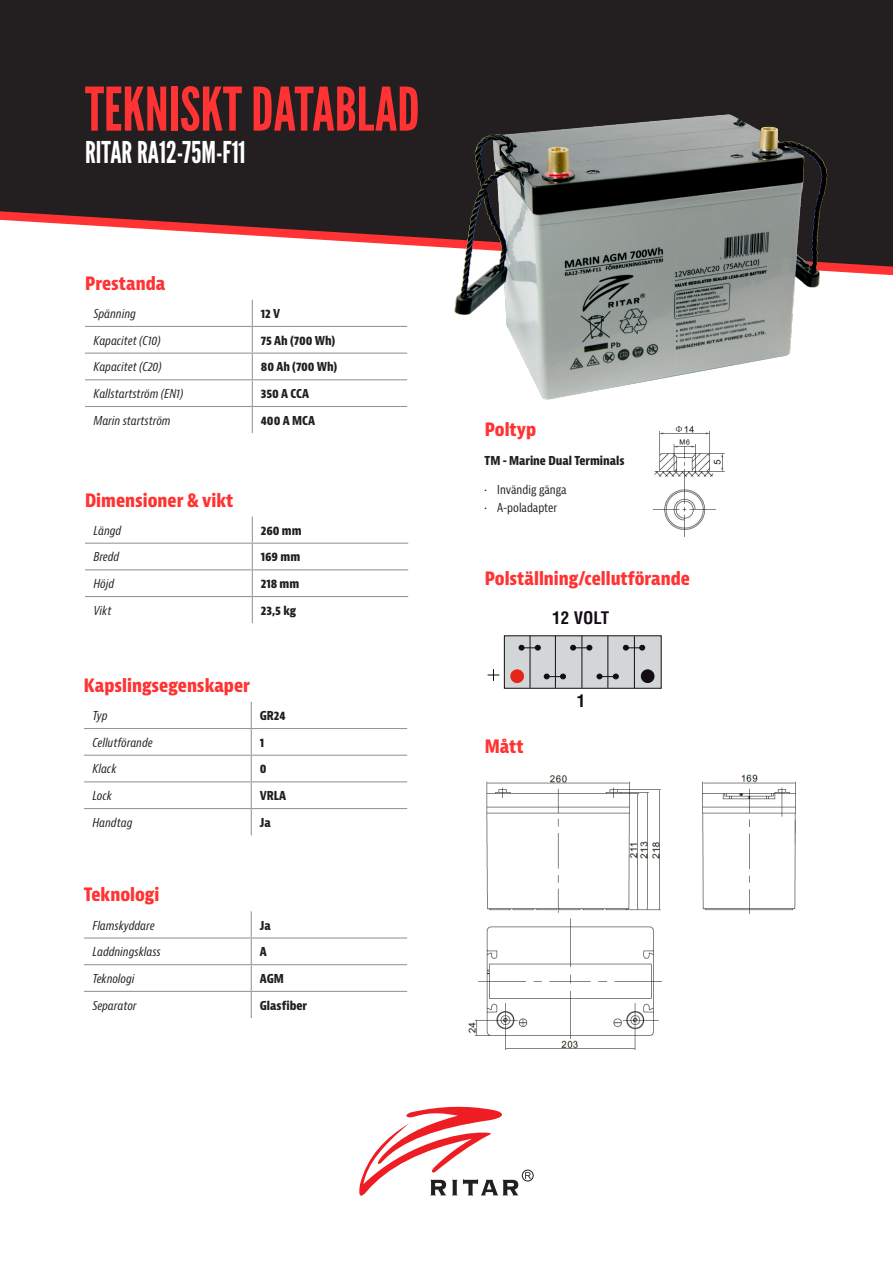
<style>
.page{position:relative;width:893px;height:1263px;background:#fff}
.page>*{position:absolute;margin:0;border:0;box-sizing:border-box;transform-origin:0 0}
.t1{font:60px "League Gothic";color:#f33}
.t2{font:30px "League Gothic";color:#fff}
.t3{font:700 condensed 18px "Bernina Sans";color:#f33}
.t4{font:700 condensed 16.95px "Helvetica";color:#130c13}
.t5{font:italic condensed 12px "Bernina Sans";color:#231f20}
.t6{font:700 condensed 12px "Bernina Sans";color:#231f20}
.t7{font:condensed 12px "Bernina Sans";color:#231f20}
</style>
<div class="page">
<svg style="left:0;top:0;width:893px;height:276px;background:#3f3738"></svg>
<hr style="left:85px;top:326px;width:167px;height:1px;background:#939598">
<hr style="left:252px;top:326px;width:155px;height:1px;background:#939598">
<hr style="left:85px;top:353px;width:167px;height:1px;background:#939598">
<hr style="left:252px;top:353px;width:155px;height:1px;background:#939598">
<hr style="left:85px;top:379px;width:167px;height:1px;background:#939598">
<hr style="left:252px;top:379px;width:155px;height:1px;background:#939598">
<hr style="left:85px;top:406px;width:167px;height:1px;background:#939598">
<hr style="left:252px;top:406px;width:155px;height:1px;background:#939598">
<svg style="left:252px;top:300px;width:1px;height:133px"></svg>
<hr style="left:85px;top:543px;width:167px;height:1px;background:#939598">
<hr style="left:252px;top:543px;width:156px;height:1px;background:#939598">
<hr style="left:85px;top:569px;width:167px;height:1px;background:#939598">
<hr style="left:252px;top:569px;width:156px;height:1px;background:#939598">
<hr style="left:85px;top:596px;width:167px;height:1px;background:#939598">
<hr style="left:252px;top:596px;width:156px;height:1px;background:#939598">
<svg style="left:252px;top:516px;width:1px;height:107px"></svg>
<hr style="left:84px;top:728px;width:167px;height:1px;background:#939598">
<hr style="left:251px;top:728px;width:156px;height:1px;background:#939598">
<hr style="left:84px;top:755px;width:167px;height:1px;background:#939598">
<hr style="left:251px;top:755px;width:156px;height:1px;background:#939598">
<hr style="left:84px;top:781px;width:167px;height:1px;background:#939598">
<hr style="left:251px;top:781px;width:156px;height:1px;background:#939598">
<svg style="left:251px;top:702px;width:1px;height:133px"></svg>
<hr style="left:84px;top:808px;width:167px;height:1px;background:#939598">
<hr style="left:251px;top:808px;width:156px;height:1px;background:#939598">
<hr style="left:84px;top:937px;width:167px;height:1px;background:#939598">
<hr style="left:251px;top:937px;width:156px;height:1px;background:#939598">
<hr style="left:84px;top:964px;width:167px;height:1px;background:#939598">
<hr style="left:251px;top:964px;width:156px;height:1px;background:#939598">
<hr style="left:84px;top:991px;width:167px;height:1px;background:#939598">
<hr style="left:251px;top:991px;width:156px;height:1px;background:#939598">
<svg style="left:251px;top:911px;width:1px;height:107px"></svg>
<div style="left:504px;top:635px;width:157px;height:53px;background:#d2d6d6"></div>
<hr style="left:608px;top:636px;width:1px;height:52px;background:#130c13">
<hr style="left:582px;top:636px;width:1px;height:52px;background:#130c13">
<hr style="left:555px;top:636px;width:1px;height:52px;background:#130c13">
<hr style="left:530px;top:636px;width:1px;height:52px;background:#130c13">
<hr style="left:634px;top:636px;width:1px;height:52px;background:#130c13">
<div style="left:641px;top:670px;width:13px;height:12px;background:#130c13;border-radius:50%"></div>
<div style="left:641px;top:670px;width:13px;height:13px;border:1px solid #130c13;border-radius:50%"></div>
<div style="left:511px;top:670px;width:12px;height:12px;background:#e72419;border-radius:50%"></div>
<div style="left:511px;top:670px;width:13px;height:13px;border:1px solid #e72419;border-radius:50%"></div>
<svg style="left:488px;top:669px;width:11px;height:12px"></svg>
<svg style="left:570px;top:645px;width:22px;height:5px"></svg>
<svg style="left:519px;top:645px;width:21px;height:5px"></svg>
<svg style="left:623px;top:645px;width:22px;height:5px"></svg>
<svg style="left:597px;top:674px;width:21px;height:5px"></svg>
<svg style="left:544px;top:674px;width:22px;height:5px"></svg>
<svg style="left:359px;top:1106px;width:175px;height:90px"></svg>
<img style="left:446px;top:108px;width:389px;height:292px">
<img style="left:486px;top:774px;width:310px;height:140px">
<img style="left:468px;top:918px;width:194px;height:132px">
<img style="left:652px;top:425px;width:73px;height:112px">
<p class="t1" style="left:85px;top:74px;width:336px">TEKNISKT DATABLAD</p>
<p class="t2" style="left:85px;top:134px;width:162px">RITAR RA12-75M-F11</p>
<p class="t3" style="left:85px;top:272px;width:82px">Prestanda</p>
<p class="t5" style="left:94px;top:307px;width:44px">Spänning</p>
<p class="t6" style="left:261px;top:306px;width:21px">12 V</p>
<p class="t5" style="left:94px;top:333px;width:69px">Kapacitet (C10)</p>
<p class="t6" style="left:261px;top:333px;width:76px">75 Ah (700 Wh)</p>
<p class="t5" style="left:94px;top:360px;width:70px">Kapacitet (C20)</p>
<p class="t6" style="left:261px;top:360px;width:78px">80 Ah (700 Wh)</p>
<p class="t5" style="left:94px;top:387px;width:91px">Kallstartström (EN1)</p>
<p class="t6" style="left:261px;top:386px;width:50px">350 A CCA</p>
<p class="t5" style="left:94px;top:413px;width:79px">Marin startström</p>
<p class="t6" style="left:261px;top:413px;width:56px">400 A MCA</p>
<p class="t3" style="left:85px;top:489px;width:150px">Dimensioner &amp; vikt</p>
<p class="t5" style="left:94px;top:523px;width:29px">Längd</p>
<p class="t6" style="left:261px;top:523px;width:42px">260 mm</p>
<p class="t5" style="left:94px;top:550px;width:27px">Bredd</p>
<p class="t6" style="left:261px;top:550px;width:41px">169 mm</p>
<p class="t5" style="left:94px;top:577px;width:22px">Höjd</p>
<p class="t6" style="left:261px;top:576px;width:40px">218 mm</p>
<p class="t5" style="left:94px;top:603px;width:20px">Vikt</p>
<p class="t6" style="left:261px;top:603px;width:37px">23,5 kg</p>
<p class="t3" style="left:84px;top:674px;width:168px">Kapslingsegenskaper</p>
<p class="t5" style="left:92px;top:709px;width:16px">Typ</p>
<p class="t6" style="left:260px;top:708px;width:27px">GR24</p>
<p class="t5" style="left:92px;top:735px;width:62px">Cellutförande</p>
<p class="t6" style="left:260px;top:735px;width:6px">1</p>
<p class="t5" style="left:92px;top:762px;width:26px">Klack</p>
<p class="t6" style="left:260px;top:762px;width:8px">0</p>
<p class="t5" style="left:92px;top:789px;width:21px">Lock</p>
<p class="t6" style="left:260px;top:788px;width:28px">VRLA</p>
<p class="t5" style="left:92px;top:815px;width:41px">Handtag</p>
<p class="t6" style="left:260px;top:815px;width:12px">Ja</p>
<p class="t3" style="left:84px;top:884px;width:77px">Teknologi</p>
<p class="t5" style="left:92px;top:918px;width:64px">Flamskyddare</p>
<p class="t6" style="left:260px;top:918px;width:12px">Ja</p>
<p class="t5" style="left:92px;top:945px;width:70px">Laddningsklass</p>
<p class="t6" style="left:260px;top:944px;width:8px">A</p>
<p class="t5" style="left:92px;top:972px;width:44px">Teknologi</p>
<p class="t6" style="left:260px;top:971px;width:26px">AGM</p>
<p class="t5" style="left:92px;top:998px;width:46px">Separator</p>
<p class="t6" style="left:260px;top:998px;width:49px">Glasfiber</p>
<p class="t3" style="left:485px;top:418px;width:53px">Poltyp</p>
<p class="t6" style="left:484px;top:454px;width:142px">TM - Marine Dual Terminals</p>
<p class="t7" style="left:484px;top:482px;width:83px">• Invändig gänga</p>
<p class="t7" style="left:484px;top:501px;width:74px">• A-poladapter</p>
<p class="t3" style="left:485px;top:568px;width:207px">Polställning/cellutförande</p>
<p class="t4" style="left:552px;top:607px;width:59px">12 VOLT</p>
<p class="t3" style="left:485px;top:735px;width:41px">Mått</p>
<p class="t4" style="left:577px;top:690px;width:10px">1</p>
</div>
